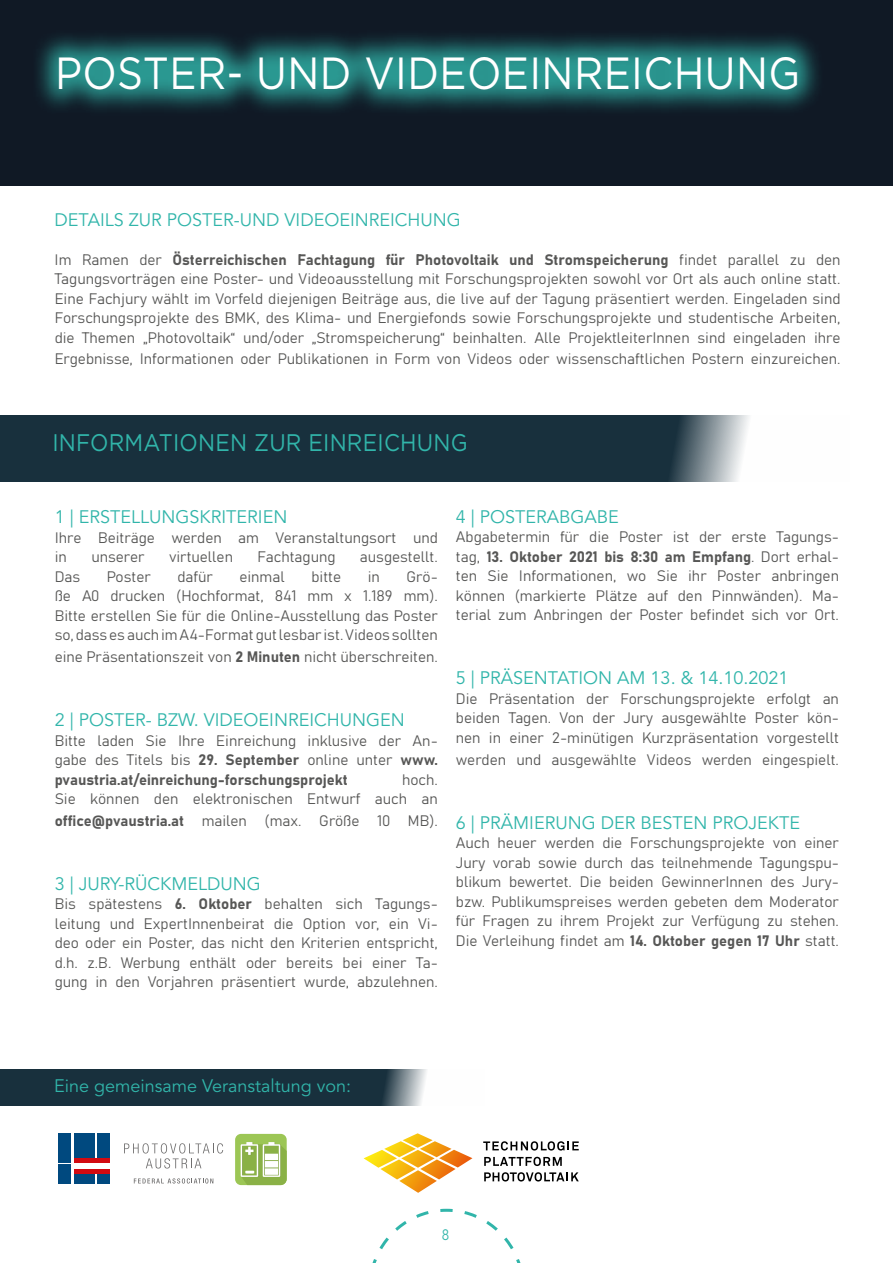
<style>
.page{position:relative;width:893px;height:1263px;background:#fff}
.page>*{position:absolute;margin:0;border:0;box-sizing:border-box;transform-origin:0 0}
.t1{font:45px "Gotham";letter-spacing:.01em;color:#fff;scale:.9 1}
.t2{font:24px "Gotham";letter-spacing:.01em;color:#31b5aa;scale:.9 1}
.t3{font:18px "Avenir LT Std";color:#31b5aa}
.t4{font:15px/19.5px "Bahnschrift";color:#575756;text-align:justify}
.t5{font:15px "Avenir LT Std";color:#31b5aa;scale:.9 1}
</style>
<div class="page">
<div style="left:0;top:0;width:893px;height:186px;background:#101925"></div>
<svg style="left:372px;top:1208px;width:149px;height:55px"></svg>
<svg style="left:0;top:1069px;width:427px;height:36px;fill:#18303d"></svg>
<svg style="left:364px;top:1133px;width:108px;height:60px"></svg>
<svg style="left:483px;top:1141px;width:96px;height:9px"></svg>
<svg style="left:484px;top:1157px;width:78px;height:9px"></svg>
<svg style="left:484px;top:1172px;width:95px;height:9px"></svg>
<hr style="left:97px;top:1133px;width:12px;height:4px;background:#00497f">
<div style="left:59px;top:1179px;width:12px;height:5px;background:#00497f"></div>
<div style="left:74px;top:1179px;width:20px;height:5px;background:#00497f"></div>
<div style="left:97px;top:1179px;width:12px;height:5px;background:#00497f"></div>
<hr style="left:59px;top:1174px;width:12px;height:4px;background:#00497f">
<hr style="left:97px;top:1174px;width:12px;height:4px;background:#00497f">
<hr style="left:59px;top:1169px;width:12px;height:4px;background:#00497f">
<hr style="left:74px;top:1169px;width:35px;height:4px;background:#d20a11">
<hr style="left:59px;top:1164px;width:12px;height:4px;background:#00497f">
<hr style="left:59px;top:1159px;width:12px;height:4px;background:#00497f">
<hr style="left:74px;top:1159px;width:35px;height:4px;background:#d20a11">
<div style="left:59px;top:1153px;width:12px;height:5px;background:#00497f"></div>
<div style="left:74px;top:1153px;width:20px;height:5px;background:#00497f"></div>
<div style="left:97px;top:1153px;width:12px;height:5px;background:#00497f"></div>
<div style="left:59px;top:1148px;width:12px;height:5px;background:#00497f"></div>
<div style="left:74px;top:1148px;width:20px;height:5px;background:#00497f"></div>
<div style="left:97px;top:1148px;width:12px;height:5px;background:#00497f"></div>
<hr style="left:59px;top:1143px;width:12px;height:4px;background:#00497f">
<hr style="left:74px;top:1143px;width:20px;height:4px;background:#00497f">
<hr style="left:97px;top:1143px;width:12px;height:4px;background:#00497f">
<hr style="left:59px;top:1138px;width:12px;height:4px;background:#00497f">
<hr style="left:74px;top:1138px;width:20px;height:4px;background:#00497f">
<hr style="left:97px;top:1138px;width:12px;height:4px;background:#00497f">
<hr style="left:59px;top:1133px;width:12px;height:4px;background:#00497f">
<hr style="left:74px;top:1133px;width:20px;height:4px;background:#00497f">
<hr style="left:74px;top:1174px;width:20px;height:4px;background:#00497f">
<div style="left:235px;top:1134px;width:52px;height:51px;background:#9cc655;border-radius:6px"></div>
<svg style="left:241px;top:1142px;width:46px;height:43px"></svg>
<div style="left:265px;top:1168px;width:13px;height:7px;background:#fff"></div>
<div style="left:265px;top:1161px;width:13px;height:6px;background:#fff"></div>
<div style="left:265px;top:1154px;width:13px;height:6px;background:#fff"></div>
<svg style="left:134px;top:1178px;width:79px;height:5px"></svg>
<svg style="left:124px;top:1143px;width:99px;height:25px"></svg>
<div style="left:30px;top:29px;width:795px;height:88px;background:#31b5aa;opacity:.82"></div>
<svg style="left:0;top:415px;width:749px;height:67px;fill:#18303d"></svg>
<h1 class="t1" style="left:55px;top:44px;width:829px">POSTER- UND VIDEOEINREICHUNG</h1>
<p class="t3" style="left:55px;top:209px;width:408px">DETAILS ZUR POSTER-UND VIDEOEINREICHUNG</p>
<p class="t4" style="left:55px;top:248px;width:787px">Im Ramen der Österreichischen Fachtagung für Photovoltaik und Stromspeicherung findet parallel zu den Tagungsvorträgen eine Poster- und Videoausstellung mit Forschungsprojekten sowohl vor Ort als auch online statt.<br>Eine Fachjury wählt im Vorfeld diejenigen Beiträge aus, die live auf der Tagung präsentiert werden. Eingeladen sind Forschungsprojekte des BMK, des Klima- und Energiefonds sowie Forschungsprojekte und studentische Arbeiten, die Themen „Photovoltaik“ und/oder „Stromspeicherung“ beinhalten. Alle ProjektleiterInnen sind eingeladen ihre</p>
<p class="t4" style="left:55px;top:348px;width:787px">Ergebnisse, Informationen oder Publikationen in Form von Videos oder wissenschaftlichen Postern einzureichen.</p>
<h2 class="t2" style="left:52px;top:427px;width:463px">INFORMATIONEN ZUR EINREICHUNG</h2>
<p class="t3" style="left:55px;top:507px;width:234px">1 | ERSTELLUNGSKRITERIEN</p>
<p class="t4" style="left:55px;top:527px;width:385px">Ihre Beiträge werden am Veranstaltungsort und in</p>
<p class="t4" style="left:91px;top:546px;width:55px">unserer</p>
<p class="t4" style="left:169px;top:546px;width:66px">virtuellen</p>
<p class="t4" style="left:258px;top:546px;width:79px">Fachtagung</p>
<p class="t4" style="left:360px;top:546px;width:79px">ausgestellt.</p>
<p class="t4" style="left:55px;top:566px;width:385px;text-indent:352px">Grö&shy;ße A0 drucken (Hochformat, 841 mm x 1.189 mm).<br>Bitte erstellen Sie für die Online-Ausstellung das Poster so, dass es auch im A4-Format gut lesbar ist. Videos sollten</p>
<p class="t4" style="left:55px;top:646px;width:385px">eine Präsentationszeit von 2 Minuten nicht überschreiten.</p>
<p class="t4" style="left:55px;top:566px;width:27px">Das</p>
<p class="t4" style="left:107px;top:566px;width:45px">Poster</p>
<p class="t4" style="left:178px;top:566px;width:37px">dafür</p>
<p class="t4" style="left:239px;top:566px;width:47px">einmal</p>
<p class="t4" style="left:311px;top:566px;width:31px">bitte</p>
<p class="t4" style="left:368px;top:566px;width:14px">in</p>
<p class="t3" style="left:55px;top:709px;width:352px">2 | POSTER- BZW. VIDEOEINREICHUNGEN</p>
<p class="t4" style="left:55px;top:729px;width:385px">Bitte laden Sie Ihre Einreichung inklusive der An&shy;gabe des Titels bis 29. September online unter www. pvaustria.at/einreichung-forschungsprojekt</p>
<p class="t4" style="left:55px;top:768px;width:385px;text-align:right">hoch.<br>Sie können den elektronischen Entwurf auch an</p>
<p class="t4" style="left:55px;top:810px;width:385px">office@pvaustria.at mailen (max. Größe 10 MB).</p>
<p class="t3" style="left:55px;top:873px;width:208px">3 | JURY-RÜCKMELDUNG</p>
<p class="t4" style="left:55px;top:893px;width:385px">Bis spätestens 6. Oktober behalten sich Tagungs&shy;leitung und ExpertInnenbeirat die Option vor, ein Vi&shy;deo oder ein Poster, das nicht den Kriterien entspricht, d.h. z.B. Werbung enthält oder bereits bei einer Ta&shy;gung in den Vorjahren präsentiert wurde, abzulehnen.</p>
<p class="t3" style="left:456px;top:506px;width:165px">4 | POSTERABGABE</p>
<p class="t4" style="left:456px;top:526px;width:385px">Abgabetermin für die Poster ist der erste Tagungs&shy;tag, 13. Oktober 2021 bis 8:30 am Empfang. Dort erhal&shy;ten Sie Informationen, wo Sie ihr Poster anbringen können (markierte Plätze auf den Pinnwänden). Ma&shy;terial zum Anbringen der Poster befindet sich vor Ort.</p>
<p class="t3" style="left:456px;top:668px;width:334px">5 | PRÄSENTATION AM 13. &amp; 14.10.2021</p>
<p class="t4" style="left:456px;top:688px;width:385px">Die Präsentation der Forschungsprojekte erfolgt an beiden Tagen. Von der Jury ausgewählte Poster kön&shy;nen in einer 2-minütigen Kurzpräsentation vorgestellt</p>
<p class="t4" style="left:456px;top:748px;width:385px">werden und ausgewählte Videos werden eingespielt.</p>
<p class="t3" style="left:456px;top:812px;width:346px">6 | PRÄMIERUNG DER BESTEN PROJEKTE</p>
<p class="t4" style="left:456px;top:832px;width:385px">Auch heuer werden die Forschungsprojekte von einer Jury vorab sowie durch das teilnehmende Tagungspu&shy;blikum bewertet. Die beiden GewinnerInnen des Jury&shy;bzw. Publikumspreises werden gebeten dem Moderator für Fragen zu ihrem Projekt zur Verfügung zu stehen.<br>Die Verleihung findet am 14. Oktober gegen 17 Uhr statt.</p>
<p class="t3" style="left:54px;top:1076px;width:299px">Eine gemeinsame Veranstaltung von:</p>
<p class="t5" style="left:442px;top:1226px;width:10px">8</p>
</div>
